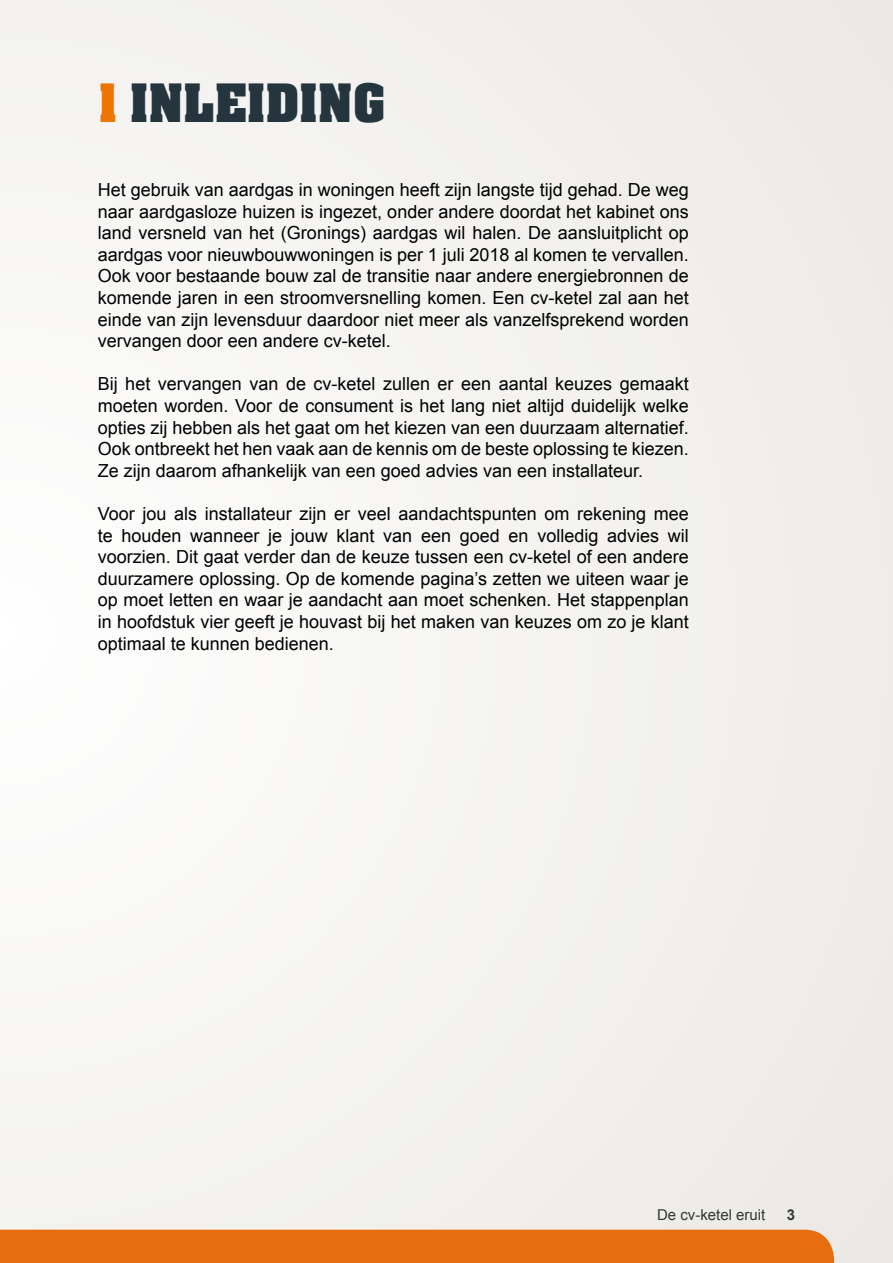
<style>
.page{position:relative;width:893px;height:1263px;background:#f3f3f0}
.page>*{position:absolute;margin:0;border:0;box-sizing:border-box;transform-origin:0 0}
.t1{font:700 45px "Aachen";letter-spacing:.01em;color:#24353e}
.t2{font:18px/21.6px "Arial";color:#000;text-align:justify}
.t3{font:15px "Arial";color:#353736}
.t4{font:700 15px "Arial";color:#353736}
.s1{color:#ee7600}
</style>
<div class="page">
<div style="left:0;top:1230px;width:834px;height:33px;background:#e76e0e"></div>
<h1 class="t1" style="left:98px;top:81px;width:289px"><span class="s1">1</span> INLEIDING</h1>
<p class="t2" style="left:98px;top:180px;width:593px">Het gebruik van aardgas in woningen heeft zijn langste tijd gehad. De weg naar aardgasloze huizen is ingezet, onder andere doordat het kabinet ons land versneld van het (Gronings) aardgas wil halen. De aansluitplicht op aardgas voor nieuwbouwwoningen is per 1 juli 2018 al komen te vervallen.<br>Ook voor bestaande bouw zal de transitie naar andere energiebronnen de komende jaren in een stroomversnelling komen. Een cv-ketel zal aan het einde van zijn levensduur daardoor niet meer als vanzelfsprekend worden vervangen door een andere cv-ketel.</p>
<p class="t2" style="left:98px;top:375px;width:593px">Bij het vervangen van de cv-ketel zullen er een aantal keuzes gemaakt moeten worden. Voor de consument is het lang niet altijd duidelijk welke opties zij hebben als het gaat om het kiezen van een duurzaam alternatief.<br>Ook ontbreekt het hen vaak aan de kennis om de beste oplossing te kiezen.<br>Ze zijn daarom afhankelijk van een goed advies van een installateur.</p>
<p class="t2" style="left:98px;top:504px;width:593px">Voor jou als installateur zijn er veel aandachtspunten om rekening mee te houden wanneer je jouw klant van een goed en volledig advies wil voorzien. Dit gaat verder dan de keuze tussen een cv-ketel of een andere duurzamere oplossing. Op de komende pagina’s zetten we uiteen waar je op moet letten en waar je aandacht aan moet schenken. Het stappenplan in hoofdstuk vier geeft je houvast bij het maken van keuzes om zo je klant optimaal te kunnen bedienen.</p>
<p class="t3" style="left:657px;top:1209px;width:110px">De cv-ketel eruit</p>
<p class="t4" style="left:787px;top:1209px;width:10px">3</p>
</div>
